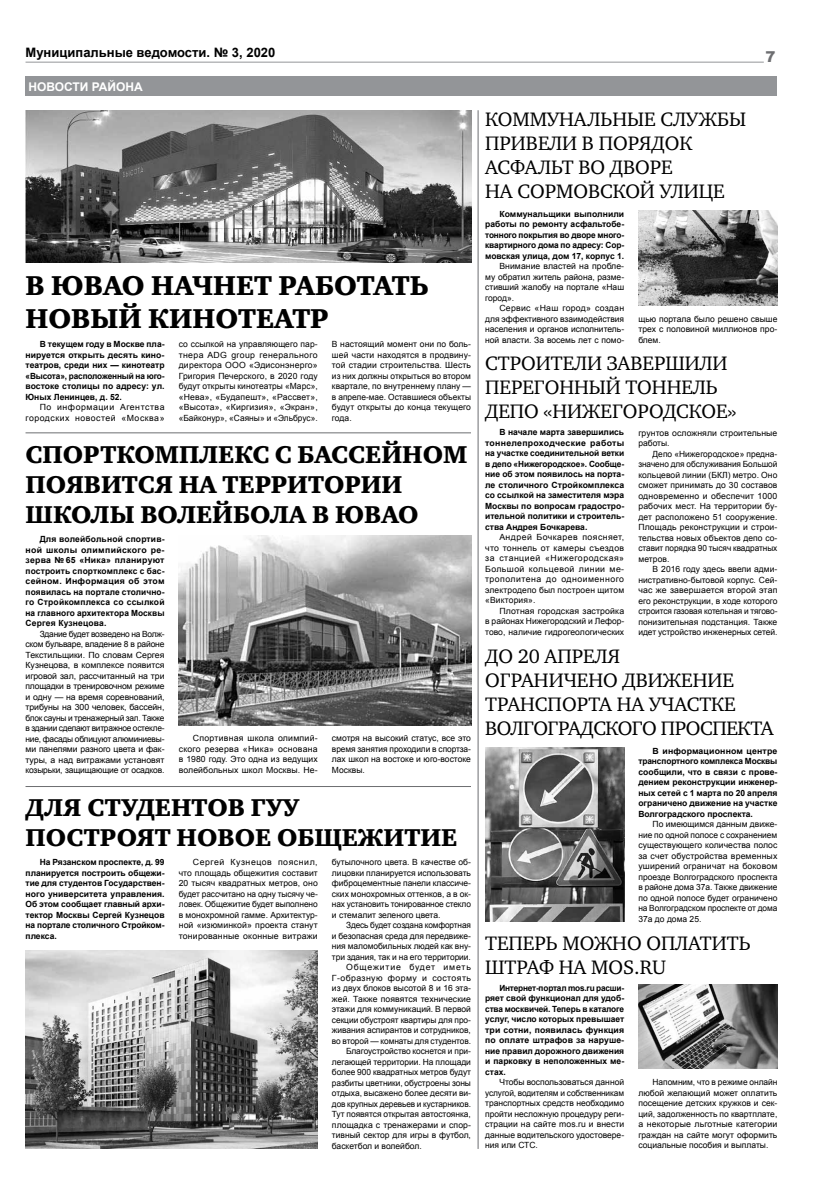
<style>
.page{position:relative;width:820px;height:1191px;background:#fff}
.page>*{position:absolute;margin:0;border:0;box-sizing:border-box;transform-origin:0 0}
.t1{font:28px/33px "Charter Black C";color:#000}
.t2{font:25px/30px "Charter Black C";color:#000}
.t3{font:20px/24px "Charter C";color:#000}
.t4{font:900 15px "Arial";color:#6d6e71}
.t5{font:700 13px "Arial";color:#000}
.t6{font:700 12px "Arial";color:#fff}
.t7{font:8.5px/10.5px "Arial";color:#000;text-align:justify}
.t8{font:700 8.5px/10.5px "Arial";color:#000;text-align:justify}
.t9{font:8.5px/10.5px "Arial";letter-spacing:.06em;color:#000;text-align:right}
.t10{font:8.5px "Arial";letter-spacing:.045em;color:#000}
.t11{font:8.5px "Arial";letter-spacing:.095em;color:#000}
</style>
<div class="page">
<hr style="left:26px;top:62px;width:737px;height:1px;background:#939598">
<div style="left:26px;top:76px;width:751px;height:20px;background:#939598"></div>
<hr style="left:477px;top:110px;width:1px;height:1039px;background:#6d6e71">
<hr style="left:26px;top:432px;width:445px;height:1px;background:#6d6e71">
<hr style="left:26px;top:786px;width:445px;height:1px;background:#6d6e71">
<img style="left:26px;top:110px;width:445px;height:152px">
<img style="left:179px;top:536px;width:292px;height:189px">
<img style="left:26px;top:950px;width:291px;height:198px">
<img style="left:638px;top:210px;width:139px;height:96px">
<img style="left:485px;top:747px;width:139px;height:174px">
<img style="left:638px;top:984px;width:139px;height:84px">
<h3 class="t5" style="left:26px;top:44px;width:251px">Муниципальные ведомости. № 3, 2020</h3>
<h3 class="t4" style="left:765px;top:46px;width:12px">7</h3>
<h3 class="t6" style="left:28px;top:78px;width:116px">НОВОСТИ РАЙОНА</h3>
<h1 class="t1" style="left:26px;top:269px;width:404px">В ЮВАО НАЧНЕТ РАБОТАТЬ<br>НОВЫЙ КИНОТЕАТР</h1>
<p class="t8" style="left:26px;top:339px;width:140px;text-indent:14px">В текущем году в Москве пла&shy;нируется открыть десять кино&shy;театров, среди них — кинотеатр «Высота», расположенный на юго&shy;востоке столицы по адресу: ул.<br>Юных Ленинцев, д. 52.</p>
<p class="t9" style="left:26px;top:402px;width:140px">По информации Агентства городских новостей «Москва»</p>
<p class="t7" style="left:179px;top:339px;width:140px">со ссылкой на управляющего пар&shy;тнера ADG group генерального директора ООО «Эдисонэнерго» Григория Печерского, в 2020 году будут открыты кинотеатры «Марс», «Нева», «Будапешт», «Рассвет», «Высота», «Киргизия», «Экран», «Байконур», «Саяны» и «Эльбрус».</p>
<p class="t7" style="left:332px;top:339px;width:140px">В настоящий момент они по боль&shy;шей части находятся в продвину&shy;той стадии строительства. Шесть из них должны открыться во втором квартале, по внутреннему плану — в апреле-мае. Оставшиеся объекты будут открыты до конца текущего года.</p>
<h2 class="t2" style="left:26px;top:440px;width:443px">СПОРТКОМПЛЕКС С БАССЕЙНОМ<br>ПОЯВИТСЯ НА ТЕРРИТОРИИ<br>ШКОЛЫ ВОЛЕЙБОЛА В ЮВАО</h2>
<p class="t8" style="left:26px;top:534px;width:140px;text-indent:14px">Для волейбольной спортив&shy;ной школы олимпийского ре&shy;зерва № 65 «Ника» планируют построить спорткомплекс с бас&shy;сейном. Информация об этом появилась на портале столично&shy;го Стройкомплекса со ссылкой на главного архитектора Москвы Сергея Кузнецова.</p>
<p class="t7" style="left:26px;top:628px;width:140px;text-indent:14px">Здание будет возведено на Волж&shy;ском бульваре, владение 8 в районе Текстильщики. По словам Сергея Кузнецова, в комплексе появится игровой зал, рассчитанный на три площадки в тренировочном режиме и одну — на время соревнований, трибуны на 300 человек, бассейн, блок сауны и тренажерный зал. Также в здании сделают витражное остекле&shy;ние, фасады облицуют алюминиевы&shy;ми панелями разного цвета и фак&shy;туры, а над витражами установят козырьки, защищающие от осадков.</p>
<p class="t7" style="left:179px;top:733px;width:140px;text-indent:14px">Спортивная школа олимпий&shy;ского резерва «Ника» основана в 1980 году. Это одна из ведущих волейбольных школ Москвы. Не-</p>
<p class="t7" style="left:332px;top:733px;width:140px">смотря на высокий статус, все это время занятия проходили в спортза&shy;лах школ на востоке и юго-востоке Москвы.</p>
<h2 class="t2" style="left:26px;top:793px;width:433px">ДЛЯ СТУДЕНТОВ ГУУ<br>ПОСТРОЯТ НОВОЕ ОБЩЕЖИТИЕ</h2>
<p class="t8" style="left:26px;top:857px;width:140px;text-indent:14px">На Рязанском проспекте, д. 99 планируется построить общежи&shy;тие для студентов Государствен&shy;ного университета управления.<br>Об этом сообщает главный архи&shy;тектор Москвы Сергей Кузнецов на портале столичного Стройком&shy;плекса.</p>
<p class="t7" style="left:179px;top:857px;width:140px;text-indent:14px">Сергей Кузнецов пояснил, что площадь общежития составит 20 тысяч квадратных метров, оно будет рассчитано на одну тысячу че&shy;ловек. Общежитие будет выполнено в монохромной гамме. Архитектур&shy;ной «изюминкой» проекта станут тонированные оконные витражи</p>
<p class="t7" style="left:332px;top:857px;width:140px">бутылочного цвета. В качестве об&shy;лицовки планируется использовать фиброцементные панели классиче&shy;ских монохромных оттенков, а в ок&shy;нах установить тонированное стекло и стемалит зеленого цвета.</p>
<p class="t7" style="left:346px;top:920px;width:126px">Здесь будет создана комфортная</p>
<p class="t7" style="left:332px;top:930px;width:140px">и безопасная среда для передвиже-</p>
<p class="t7" style="left:332px;top:941px;width:140px">ния маломобильных людей как вну-</p>
<p class="t7" style="left:332px;top:951px;width:140px">три здания, так и на его территории.</p>
<p class="t11" style="left:346px;top:961px;width:126px">Общежитие будет иметь</p>
<p class="t10" style="left:332px;top:972px;width:140px">Г-образную форму и состоять</p>
<p class="t7" style="left:332px;top:983px;width:140px">из двух блоков высотой 8 и 16 эта-</p>
<p class="t7" style="left:332px;top:993px;width:140px">жей. Также появятся технические</p>
<p class="t7" style="left:332px;top:1004px;width:140px">этажи для коммуникаций. В первой</p>
<p class="t7" style="left:332px;top:1014px;width:140px">секции обустроят квартиры для про-</p>
<p class="t7" style="left:332px;top:1025px;width:140px">живания аспирантов и сотрудников,</p>
<p class="t7" style="left:332px;top:1035px;width:140px">во второй — комнаты для студентов.</p>
<p class="t7" style="left:346px;top:1046px;width:126px">Благоустройство коснется и при-</p>
<p class="t7" style="left:332px;top:1056px;width:140px">легающей территории. На площади</p>
<p class="t7" style="left:332px;top:1067px;width:140px">более 900 квадратных метров будут</p>
<p class="t7" style="left:332px;top:1077px;width:140px">разбиты цветники, обустроены зоны</p>
<p class="t7" style="left:332px;top:1088px;width:140px">отдыха, высажено более десяти ви-</p>
<p class="t7" style="left:332px;top:1098px;width:140px">дов крупных деревьев и кустарников.</p>
<p class="t7" style="left:332px;top:1109px;width:140px">Тут появятся открытая автостоянка,</p>
<p class="t7" style="left:332px;top:1119px;width:140px">площадка с тренажерами и спор-</p>
<p class="t7" style="left:332px;top:1130px;width:140px">тивный сектор для игры в футбол,</p>
<p class="t7" style="left:332px;top:1140px;width:91px">баскетбол и волейбол.</p>
<h3 class="t3" style="left:485px;top:107px;width:262px">КОММУНАЛЬНЫЕ СЛУЖБЫ<br>ПРИВЕЛИ В ПОРЯДОК<br>АСФАЛЬТ ВО ДВОРЕ<br>НА СОРМОВСКОЙ УЛИЦЕ</h3>
<p class="t8" style="left:485px;top:209px;width:140px;text-indent:14px">Коммунальщики выполнили работы по ремонту асфальтобе&shy;тонного покрытия во дворе много&shy;квартирного дома по адресу: Сор&shy;мовская улица, дом 17, корпус 1.</p>
<p class="t7" style="left:485px;top:261px;width:140px;text-indent:14px">Внимание властей на пробле&shy;му обратил житель района, разме&shy;стивший жалобу на портале «Наш город».</p>
<p class="t7" style="left:485px;top:303px;width:140px;text-indent:14px">Сервис «Наш город» создан для эффективного взаимодействия населения и органов исполнитель&shy;ной власти. За восемь лет с помо-</p>
<p class="t7" style="left:638px;top:313px;width:140px">щью портала было решено свыше трех с половиной миллионов про&shy;блем.</p>
<h3 class="t3" style="left:485px;top:352px;width:253px">СТРОИТЕЛИ ЗАВЕРШИЛИ<br>ПЕРЕГОННЫЙ ТОННЕЛЬ<br>ДЕПО «НИЖЕГОРОДСКОЕ»</h3>
<p class="t8" style="left:485px;top:427px;width:140px;text-indent:14px">В начале марта завершились тоннелепроходческие работы на участке соединительной ветки в депо «Нижегородское». Сообще&shy;ние об этом появилось на порта&shy;ле столичного Стройкомплекса со ссылкой на заместителя мэра Москвы по вопросам градостро&shy;ительной политики и строитель&shy;ства Андрея Бочкарева.</p>
<p class="t7" style="left:485px;top:532px;width:140px;text-indent:14px">Андрей Бочкарев поясняет, что тоннель от камеры съездов за станцией «Нижегородская» Большой кольцевой линии ме&shy;трополитена до одноименного электродепо был построен щитом «Виктория».</p>
<p class="t7" style="left:485px;top:605px;width:140px;text-indent:14px">Плотная городская застройка в районах Нижегородский и Лефор&shy;тово, наличие гидрогеологических</p>
<p class="t7" style="left:638px;top:427px;width:140px">грунтов осложняли строительные работы.</p>
<p class="t7" style="left:638px;top:448px;width:140px;text-indent:14px">Депо «Нижегородское» предна&shy;значено для обслуживания Большой кольцевой линии (БКЛ) метро. Оно сможет принимать до 30 составов одновременно и обеспечит 1000 рабочих мест. На территории бу&shy;дет расположено 51 сооружение.<br>Площадь реконструкции и строи&shy;тельства новых объектов депо со&shy;ставит порядка 90 тысяч квадратных метров.</p>
<p class="t7" style="left:638px;top:564px;width:140px;text-indent:14px">В 2016 году здесь ввели адми&shy;нистративно-бытовой корпус. Сей&shy;час же завершается второй этап его реконструкции, в ходе которого строится газовая котельная и тягово&shy;понизительная подстанция. Также идет устройство инженерных сетей.</p>
<h3 class="t3" style="left:485px;top:644px;width:290px">ДО 20 АПРЕЛЯ<br>ОГРАНИЧЕНО ДВИЖЕНИЕ<br>ТРАНСПОРТА НА УЧАСТКЕ<br>ВОЛГОГРАДСКОГО ПРОСПЕКТА</h3>
<p class="t8" style="left:638px;top:745px;width:140px;text-indent:14px">В информационном центре транспортного комплекса Москвы сообщили, что в связи с прове&shy;дением реконструкции инженер&shy;ных сетей с 1 марта по 20 апреля ограничено движение на участке Волгоградского проспекта.</p>
<p class="t7" style="left:638px;top:819px;width:140px;text-indent:14px">По имеющимся данным движе&shy;ние по одной полосе с сохранением существующего количества полос за счет обустройства временных уширений ограничат на боковом проезде Волгоградского проспекта в районе дома 37а. Также движение по одной полосе будет ограничено на Волгоградском проспекте от дома 37а до дома 25.</p>
<h3 class="t3" style="left:485px;top:931px;width:267px">ТЕПЕРЬ МОЖНО ОПЛАТИТЬ<br>ШТРАФ НА MOS.RU</h3>
<p class="t8" style="left:485px;top:983px;width:140px;text-indent:14px">Интернет-портал mos.ru расши&shy;ряет свой функционал для удоб&shy;ства москвичей. Теперь в каталоге услуг, число которых превышает три сотни, появилась функция по оплате штрафов за наруше&shy;ние правил дорожного движения и парковку в неположенных ме&shy;стах.</p>
<p class="t7" style="left:485px;top:1077px;width:140px;text-indent:14px">Чтобы воспользоваться данной услугой, водителям и собственникам транспортных средств необходимо пройти несложную процедуру реги&shy;страции на сайте mos.ru и внести данные водительского удостовере&shy;ния или СТС.</p>
<p class="t7" style="left:638px;top:1077px;width:140px;text-indent:14px">Напомним, что в режиме онлайн любой желающий может оплатить посещение детских кружков и сек&shy;ций, задолженность по квартплате, а некоторые льготные категории граждан на сайте могут оформить социальные пособия и выплаты.</p>
</div>
